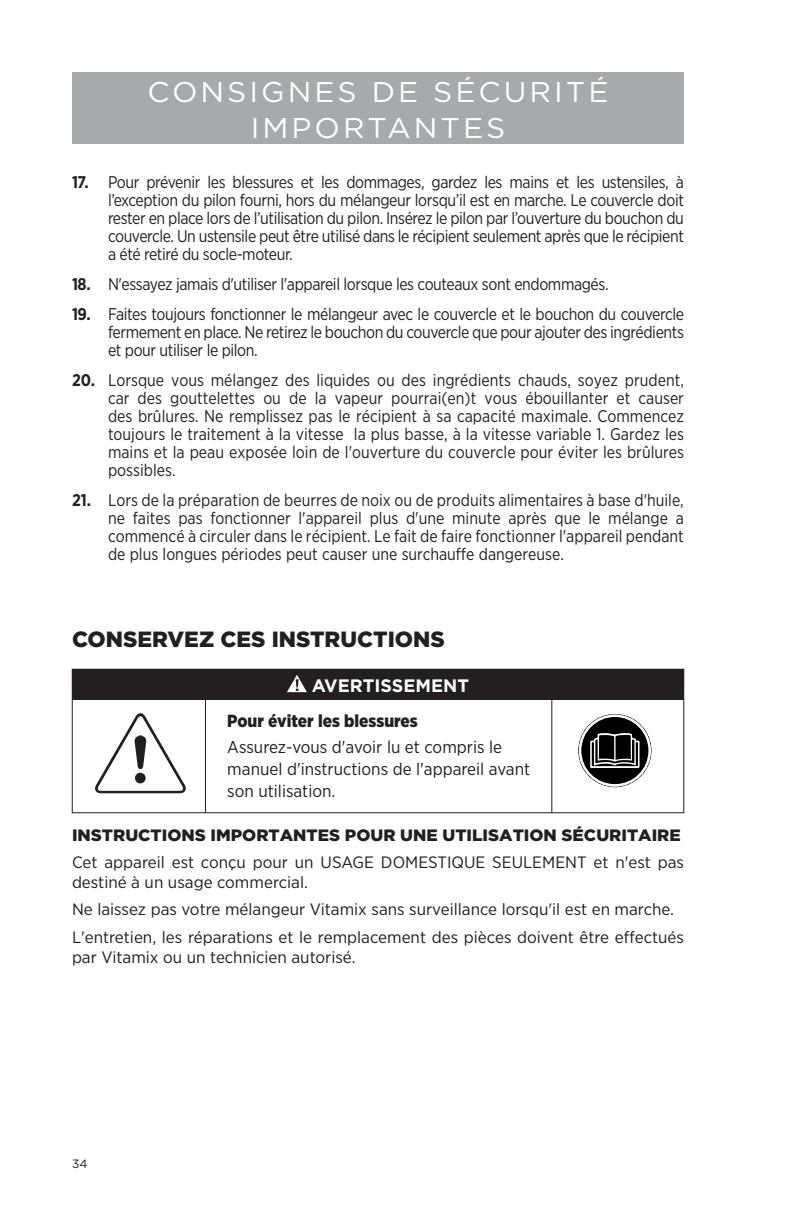
<style>
.page{position:relative;width:792px;height:1224px;background:#fff}
.page>*{position:absolute;margin:0;border:0;box-sizing:border-box;transform-origin:0 0}
.Paragraph_Style_4{font:28.4px/36px "Gotham";letter-spacing:.1em;color:#fff;text-align:center;scale:1.05 1}
.subhead_copy{font:900 22px "Gotham";color:#231f20}
.Subhead_copy{font:700 18px "Gotham";color:#fff}
.Subhead_copy-2{font:900 17.6px "Gotham Narrow";color:#231f20}
.Paragraph_copy{font:17.2px/22px "Gotham Narrow";color:#231f20}
.t1{font:17px/18px "Gotham Narrow";letter-spacing:-.025em;color:#231f20;text-align:justify;scale:.96 1}
.numbered_bulleted_co{font:16.4px/20px "Gotham Narrow";color:#231f20;scale:1.06 1}
.numbered_bulleted_co-2{font:900 16.4px "Gotham";color:#231f20}
.t2{font:12px "Gotham";color:#231f20}
.s1{font-weight:700}
</style>
<div class="page">
<div style="left:72px;top:72px;width:612px;height:72px;background:#a8a9ad"></div>
<div style="left:72px;top:669px;width:612px;height:31px;background:#231f20"></div>
<svg style="left:287px;top:675px;width:20px;height:17px"></svg>
<hr style="left:205px;top:669px;width:1px;height:144px;background:#231f20">
<hr style="left:551px;top:669px;width:1px;height:144px;background:#231f20">
<svg style="left:95px;top:713px;width:91px;height:80px"></svg>
<svg style="left:578px;top:714px;width:73px;height:73px"></svg>
<p class="Paragraph_Style_4" style="left:148px;top:73px;width:440px">CONSIGNES DE SÉCURITÉ<br>IMPORTANTES</p>
<p class="t1" style="left:108px;top:173px;width:602px;text-indent:-36px"><span class="s1">17.</span> Pour prévenir les blessures et les dommages, gardez les mains et les ustensiles, à l’exception du pilon fourni, hors du mélangeur lorsqu’il est en marche. Le couvercle doit rester en place lors de l’utilisation du pilon. Insérez le pilon par l’ouverture du bouchon du couvercle. Un ustensile peut être utilisé dans le récipient seulement après que le récipient a été retiré du socle-moteur.</p>
<p class="t1" style="left:72px;top:275px;width:561px"><span class="s1">18.</span> N'essayez jamais d'utiliser l'appareil lorsque les couteaux sont endommagés.</p>
<p class="t1" style="left:108px;top:305px;width:602px;text-indent:-36px"><span class="s1">19.</span> Faites toujours fonctionner le mélangeur avec le couvercle et le bouchon du couvercle fermement en place. Ne retirez le bouchon du couvercle que pour ajouter des ingrédients et pour utiliser le pilon.</p>
<p class="t1" style="left:108px;top:371px;width:602px;text-indent:-36px"><span class="s1">20.</span> Lorsque vous mélangez des liquides ou des ingrédients chauds, soyez prudent, car des gouttelettes ou de la vapeur pourrai(en)t vous ébouillanter et causer des brûlures. Ne remplissez pas le récipient à sa capacité maximale. Commencez toujours le traitement à la vitesse la plus basse, à la vitesse variable 1. Gardez les mains et la peau exposée loin de l'ouverture du couvercle pour éviter les brûlures possibles.</p>
<p class="t1" style="left:108px;top:491px;width:601px;text-indent:-36px"><span class="s1">21.</span> Lors de la préparation de beurres de noix ou de produits alimentaires à base d'huile, ne faites pas fonctionner l'appareil plus d'une minute après que le mélange a commencé à circuler dans le récipient. Le fait de faire fonctionner l'appareil pendant de plus longues périodes peut causer une surchauffe dangereuse.</p>
<p class="subhead_copy" style="left:72px;top:624px;width:374px">CONSERVEZ CES INSTRUCTIONS</p>
<p class="Subhead_copy" style="left:312px;top:674px;width:159px">AVERTISSEMENT</p>
<p class="Subhead_copy-2" style="left:227px;top:709px;width:192px">Pour éviter les blessures</p>
<p class="Paragraph_copy" style="left:227px;top:735px;width:304px">Assurez-vous d'avoir lu et compris le manuel d'instructions de l'appareil avant son utilisation.</p>
<p class="numbered_bulleted_co-2" style="left:72px;top:824px;width:610px">INSTRUCTIONS IMPORTANTES POUR UNE UTILISATION SÉCURITAIRE</p>
<p class="numbered_bulleted_co" style="left:72px;top:852px;width:579px">Cet appareil est conçu pour un USAGE DOMESTIQUE SEULEMENT et n'est pas destiné à un usage commercial.</p>
<p class="numbered_bulleted_co" style="left:72px;top:899px;width:570px">Ne laissez pas votre mélangeur Vitamix sans surveillance lorsqu'il est en marche.</p>
<p class="numbered_bulleted_co" style="left:72px;top:927px;width:579px">L'entretien, les réparations et le remplacement des pièces doivent être effectués par Vitamix ou un technicien autorisé.</p>
<p class="t2" style="left:72px;top:1156px;width:17px">34</p>
</div>
